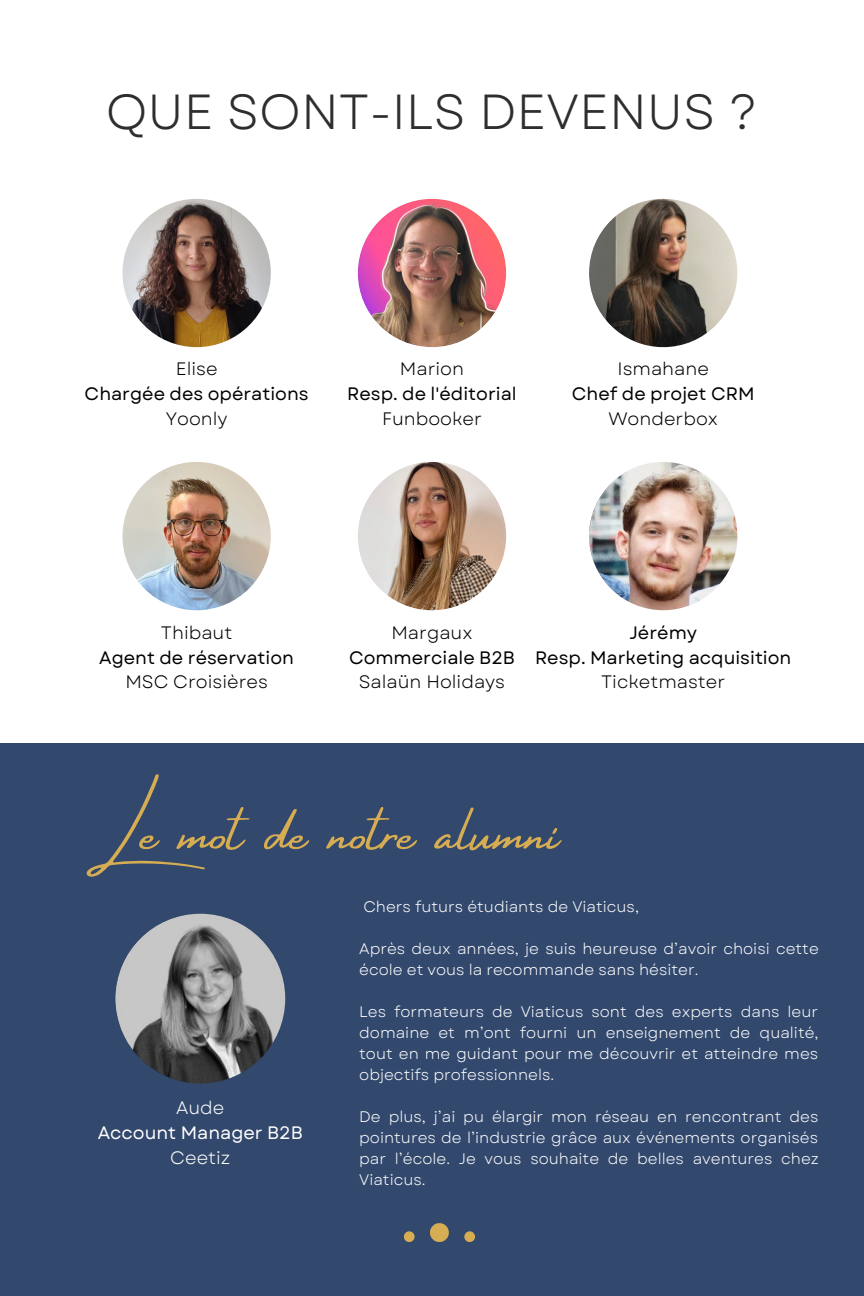
<style>
.page{position:relative;width:864px;height:1296px;background:#fff}
.page>*{position:absolute;margin:0;border:0;box-sizing:border-box;transform-origin:0 0}
.t1{font:60.2px "Amsterdam Four";color:#d6ad53}
.t2{font:49.2px "Garet";color:#2e2e2e}
.t3{font:18px "Garet";color:#000}
.t4{font:18px "Garet";color:#000}
.t5{font:18px "Garet";color:#fff}
.t6{font:18px "Garet";color:#fff}
.t7{font:15.3px/21px "Garet";color:#fff;text-align:justify}
</style>
<div class="page">
<div style="left:0;top:744px;width:864px;height:552px;background:#32486d"></div>
<div style="left:430px;top:1223px;width:19px;height:19px;background:#d6ad53;border-radius:50%"></div>
<div style="left:464px;top:1231px;width:11px;height:11px;background:#d6ad53;border-radius:50%"></div>
<div style="left:404px;top:1231px;width:11px;height:11px;background:#d6ad53;border-radius:50%"></div>
<img style="left:123px;top:199px;width:148px;height:148px;border-radius:50%">
<img style="left:358px;top:199px;width:148px;height:148px;border-radius:50%">
<img style="left:589px;top:199px;width:148px;height:148px;border-radius:50%">
<img style="left:358px;top:462px;width:148px;height:148px;border-radius:50%">
<img style="left:123px;top:462px;width:148px;height:148px;border-radius:50%">
<img style="left:589px;top:462px;width:148px;height:148px;border-radius:50%">
<img style="left:115px;top:914px;width:170px;height:170px;border-radius:50%">
<p class="t2" style="left:106px;top:76px;width:654px">QUE SONT-ILS DEVENUS ?</p>
<p class="t4" style="left:176px;top:356px;width:43px">Elise</p>
<p class="t3" style="left:85px;top:381px;width:226px">Chargée des opérations</p>
<p class="t4" style="left:166px;top:405px;width:63px">Yoonly</p>
<p class="t4" style="left:400px;top:356px;width:66px">Marion</p>
<p class="t3" style="left:347px;top:381px;width:171px">Resp. de l'éditorial</p>
<p class="t4" style="left:382px;top:405px;width:101px">Funbooker</p>
<p class="t4" style="left:618px;top:356px;width:93px">Ismahane</p>
<p class="t3" style="left:572px;top:381px;width:184px">Chef de projet CRM</p>
<p class="t4" style="left:608px;top:405px;width:111px">Wonderbox</p>
<p class="t4" style="left:161px;top:620px;width:73px">Thibaut</p>
<p class="t3" style="left:99px;top:644px;width:196px">Agent de réservation</p>
<p class="t4" style="left:125px;top:669px;width:144px">MSC Croisières</p>
<p class="t4" style="left:391px;top:620px;width:83px">Margaux</p>
<p class="t3" style="left:349px;top:644px;width:167px">Commerciale B2B</p>
<p class="t4" style="left:359px;top:669px;width:148px">Salaün Holidays</p>
<p class="t3" style="left:629px;top:620px;width:69px">Jérémy</p>
<p class="t3" style="left:535px;top:644px;width:258px">Resp. Marketing acquisition</p>
<p class="t4" style="left:601px;top:669px;width:126px">Ticketmaster</p>
<p class="t1" style="left:86px;top:800px;width:475px">Le mot de notre alumni</p>
<p class="t7" style="left:363px;top:896px;width:277px">Chers futurs étudiants de Viaticus,</p>
<p class="t7" style="left:359px;top:938px;width:461px">Après deux années, je suis heureuse d’avoir choisi cette école et vous la recommande sans hésiter.</p>
<p class="t7" style="left:359px;top:1001px;width:461px">Les formateurs de Viaticus sont des experts dans leur domaine et m’ont fourni un enseignement de qualité, tout en me guidant pour me découvrir et atteindre mes objectifs professionnels.</p>
<p class="t7" style="left:359px;top:1106px;width:461px">De plus, j’ai pu élargir mon réseau en rencontrant des pointures de l’industrie grâce aux événements organisés par l’école. Je vous souhaite de belles aventures chez Viaticus.</p>
<p class="t6" style="left:176px;top:1095px;width:50px">Aude</p>
<p class="t5" style="left:98px;top:1120px;width:207px">Account Manager B2B</p>
<p class="t6" style="left:170px;top:1145px;width:62px">Ceetiz</p>
</div>
